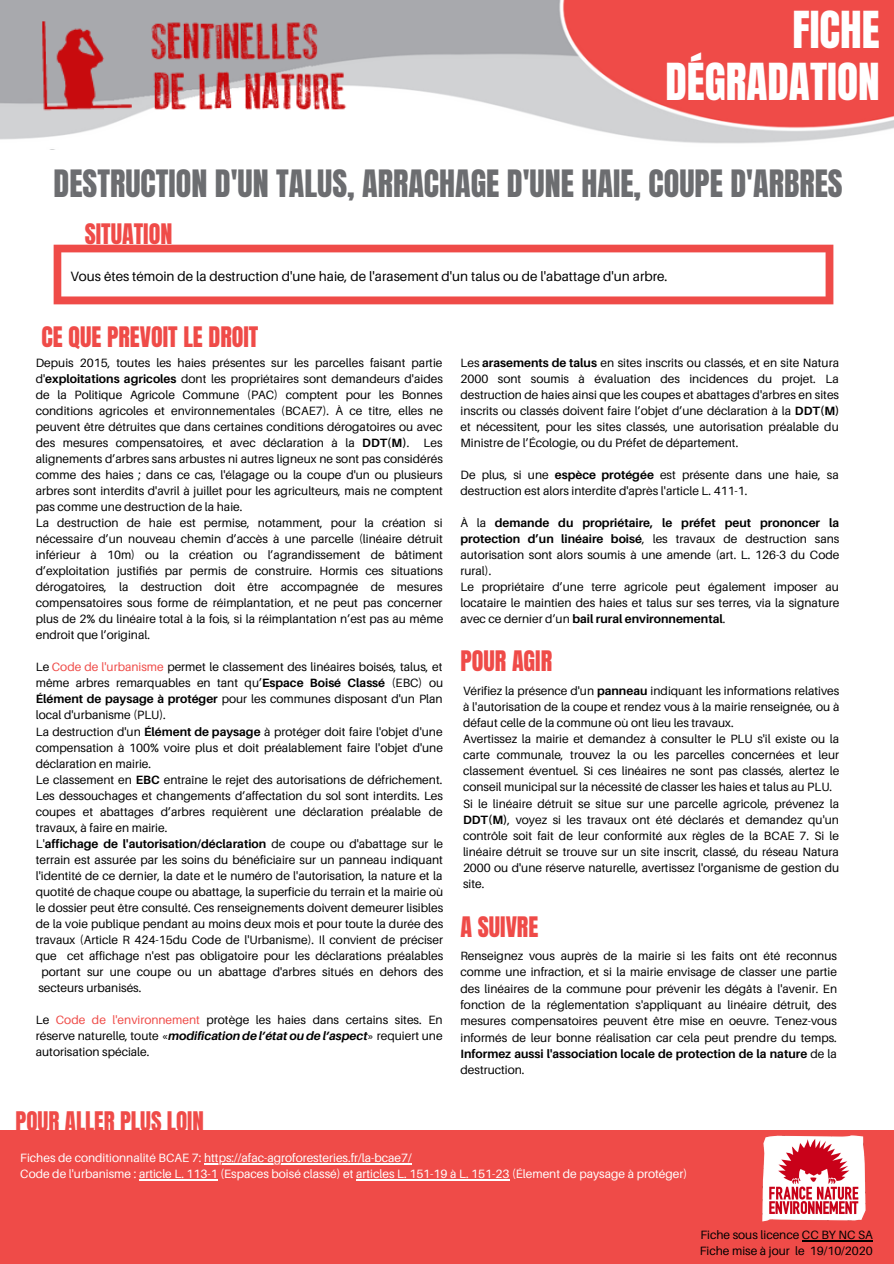
<style>
.page{position:relative;width:894px;height:1264px;background:#fff}
.page>*{position:absolute;margin:0;border:0;box-sizing:border-box;transform-origin:0 0}
.t1{font:43.35px/51.8px "Anton";color:#fff;text-align:right}
.t2{font:32.1px "Anton";color:#6c6d70}
.t3{font:24px "Anton";color:#ef4b48}
.t4{font:22.95px "Anton";color:#ef4b48}
.t5{font:13.5px "Aileron";color:#000}
.t6{font:12px/16px "Aileron";color:#000}
.t7{font:12px/16px "Aileron";color:#fff}
.t8{font:700 12px "Aileron";color:#000}
.s1{font-weight:700}
.s2{color:#ef4b48}
.s3{font-weight:400}
.s4{font-weight:700;font-style:italic}
</style>
<div class="page">
<svg style="left:54px;top:245px;width:779px;height:59px"></svg>
<img style="left:0;top:0;width:893px;height:150px">
<img style="left:36px;top:15px;width:345px;height:103px">
<div style="left:0;top:1129px;width:893px;height:134px;background:#ef4b48"></div>
<hr style="left:204px;top:1162px;width:150px;height:1px;background:#fff">
<hr style="left:354px;top:1162px;width:57px;height:1px;background:#fff">
<hr style="left:139px;top:1178px;width:79px;height:1px;background:#fff">
<hr style="left:356px;top:1178px;width:153px;height:1px;background:#fff">
<img style="left:762px;top:1135px;width:104px;height:85px">
<hr style="left:801px;top:1240px;width:71px;height:1px;background:#000">
<h1 class="t1" style="left:665px;top:4px;width:216px">FICHE<br>DÉGRADATION</h1>
<h2 class="t2" style="left:54px;top:160px;width:790px">DESTRUCTION D'UN TALUS, ARRACHAGE D'UNE HAIE, COUPE D'ARBRES</h2>
<h3 class="t3" style="left:85px;top:217px;width:89px">SITUATION</h3>
<p class="t5" style="left:70px;top:267px;width:598px">Vous êtes témoin de la destruction d'une haie, de l'arasement d'un talus ou de l'abattage d'un arbre.</p>
<h3 class="t3" style="left:41px;top:320px;width:218px">CE QUE PREVOIT LE DROIT</h3>
<p class="t6" style="left:36px;top:354px;width:409px">Depuis 2015, toutes les haies présentes sur les parcelles faisant partie d'<span class="s1">exploitations agricoles</span> dont les propriétaires sont demandeurs d'aides de la Politique Agricole Commune (PAC) comptent pour les Bonnes conditions agricoles et environnementales (BCAE7). À ce titre, elles ne peuvent être détruites que dans certaines conditions dérogatoires ou avec des mesures compensatoires, et avec déclaration à la <span class="s1">DDT(M)</span>. Les alignements d’arbres sans arbustes ni autres ligneux ne sont pas considérés comme des haies ; dans ce cas, l'élagage ou la coupe d'un ou plusieurs arbres sont interdits d'avril à juillet pour les agriculteurs, mais ne comptent pas comme une destruction de la haie.<br>La destruction de haie est permise, notamment, pour la création si nécessaire d’un nouveau chemin d’accès à une parcelle (linéaire détruit inférieur à 10m) ou la création ou l’agrandissement de bâtiment d’exploitation justifiés par permis de construire. Hormis ces situations dérogatoires, la destruction doit être accompagnée de mesures compensatoires sous forme de réimplantation, et ne peut pas concerner plus de 2% du linéaire total à la fois, si la réimplantation n’est pas au même endroit que l’original.</p>
<p class="t6" style="left:36px;top:659px;width:408px">Le <span class="s2">Code de l'urbanisme</span> permet le classement des linéaires boisés, talus, et</p>
<p class="t6" style="left:36px;top:675px;width:409px">même arbres remarquables en tant qu’<span class="s1">Espace Boisé Classé</span> (EBC) ou</p>
<p class="t6" style="left:36px;top:691px;width:408px"><span class="s1">Élément de paysage à protéger</span> pour les communes disposant d'un Plan</p>
<p class="t6" style="left:36px;top:707px;width:132px">local d'urbanisme (PLU).</p>
<p class="t6" style="left:36px;top:723px;width:408px">La destruction d'un <span class="s1">Élément de paysage</span> à protéger doit faire l'objet d'une</p>
<p class="t6" style="left:36px;top:739px;width:408px">compensation à 100% voire plus et doit préalablement faire l'objet d'une</p>
<p class="t6" style="left:36px;top:755px;width:117px">déclaration en mairie.</p>
<p class="t6" style="left:36px;top:771px;width:408px">Le classement en <span class="s1">EBC</span> entraîne le rejet des autorisations de défrichement.</p>
<p class="t6" style="left:36px;top:787px;width:408px">Les dessouchages et changements d’affectation du sol sont interdits. Les</p>
<p class="t6" style="left:36px;top:803px;width:408px">coupes et abattages d’arbres requièrent une déclaration préalable de</p>
<p class="t6" style="left:36px;top:819px;width:133px">travaux, à faire en mairie.</p>
<p class="t8" style="left:36px;top:836px;width:409px"><span class="s3">L'</span>affichage de l'autorisation/déclaration <span class="s3">de coupe ou d'abattage sur le</span></p>
<p class="t6" style="left:36px;top:851px;width:408px">terrain est assurée par les soins du bénéficiaire sur un panneau indiquant</p>
<p class="t6" style="left:36px;top:867px;width:408px">l'identité de ce dernier, la date et le numéro de l'autorisation, la nature et la</p>
<p class="t6" style="left:36px;top:883px;width:409px">quotité de chaque coupe ou abattage, la superficie du terrain et la mairie où</p>
<p class="t6" style="left:36px;top:899px;width:409px">le dossier peut être consulté. Ces renseignements doivent demeurer lisibles</p>
<p class="t6" style="left:36px;top:915px;width:409px">de la voie publique pendant au moins deux mois et pour toute la durée des</p>
<p class="t6" style="left:36px;top:931px;width:408px">travaux (Article R 424-15du Code de l'Urbanisme). Il convient de préciser</p>
<p class="t6" style="left:36px;top:947px;width:409px">que cet affichage n'est pas obligatoire pour les déclarations préalables</p>
<p class="t6" style="left:41px;top:963px;width:403px">portant sur une coupe ou un abattage d'arbres situés en dehors des</p>
<p class="t6" style="left:38px;top:979px;width:105px">secteurs urbanisés.</p>
<p class="t6" style="left:36px;top:1011px;width:408px;text-align:justify">Le <span class="s2">Code de l'environnement</span> protège les haies dans certains sites. En réserve naturelle, toute «<span class="s4">modification de l’état ou de l’aspect</span>» requiert une autorisation spéciale.</p>
<h3 class="t4" style="left:16px;top:1104px;width:190px">POUR ALLER PLUS LOIN</h3>
<p class="t6" style="left:460px;top:354px;width:380px;text-align:justify">Les <span class="s1">arasements de talus</span> en sites inscrits ou classés, et en site Natura 2000 sont soumis à évaluation des incidences du projet. La destruction de haies ainsi que les coupes et abattages d'arbres en sites inscrits ou classés doivent faire l’objet d’une déclaration à la <span class="s1">DDT(M) </span>et nécessitent, pour les sites classés, une autorisation préalable du Ministre de l’Écologie, ou du Préfet de département.</p>
<p class="t6" style="left:460px;top:466px;width:379px">De plus, si une <span class="s1">espèce protégée</span> est présente dans une haie, sa destruction est alors interdite d'après l'article L. 411-1.</p>
<p class="t6" style="left:460px;top:515px;width:380px">À la <span class="s1">demande du propriétaire, le préfet peut prononcer la protection d’un linéaire boisé</span>, les travaux de destruction sans autorisation sont alors soumis à une amende (art. L. 126-3 du Code rural).<br>Le propriétaire d’une terre agricole peut également imposer au locataire le maintien des haies et talus sur ses terres, via la signature avec ce dernier d’un <span class="s1">bail rural environnemental</span>.</p>
<h3 class="t3" style="left:460px;top:644px;width:93px">POUR AGIR</h3>
<p class="t6" style="left:463px;top:683px;width:378px">Vérifiez la présence d'un <span class="s1">panneau</span> indiquant les informations relatives à l'autorisation de la coupe et rendez vous à la mairie renseignée, ou à défaut celle de la commune où ont lieu les travaux.<br>Avertissez la mairie et demandez à consulter le PLU s'il existe ou la carte communale, trouvez la ou les parcelles concernées et leur classement éventuel. Si ces linéaires ne sont pas classés, alertez le conseil municipal sur la nécessité de classer les haies et talus au PLU.<br>Si le linéaire détruit se situe sur une parcelle agricole, prévenez la <span class="s1">DDT(M)</span>, voyez si les travaux ont été déclarés et demandez qu'un contrôle soit fait de leur conformité aux règles de la BCAE 7. Si le linéaire détruit se trouve sur un site inscrit, classé, du réseau Natura 2000 ou d'une réserve naturelle, avertissez l'organisme de gestion du site.</p>
<h3 class="t3" style="left:460px;top:910px;width:79px">A SUIVRE</h3>
<p class="t6" style="left:460px;top:947px;width:378px;text-align:justify">Renseignez vous auprès de la mairie si les faits ont été reconnus comme une infraction, et si la mairie envisage de classer une partie des linéaires de la commune pour prévenir les dégâts à l'avenir. En fonction de la réglementation s'appliquant au linéaire détruit, des mesures compensatoires peuvent être mise en oeuvre. Tenez-vous informés de leur bonne réalisation car cela peut prendre du temps.<br><span class="s1">Informez aussi l'association locale de protection de la nature</span> de la destruction.</p>
<p class="t7" style="left:20px;top:1149px;width:668px">Fiches de conditionnalité BCAE 7: https://afac-agroforesteries.fr/la-bcae7/<br>Code de l'urbanisme : article L. 113-1 (Espaces boisé classé) et articles L. 151-19 à L. 151-23 (Élement de paysage à protéger)</p>
<p class="t6" style="left:699px;top:1226px;width:174px">Fiche sous licence CC BY NC SA<br>Fiche mise à jour le 19/10/2020</p>
</div>
